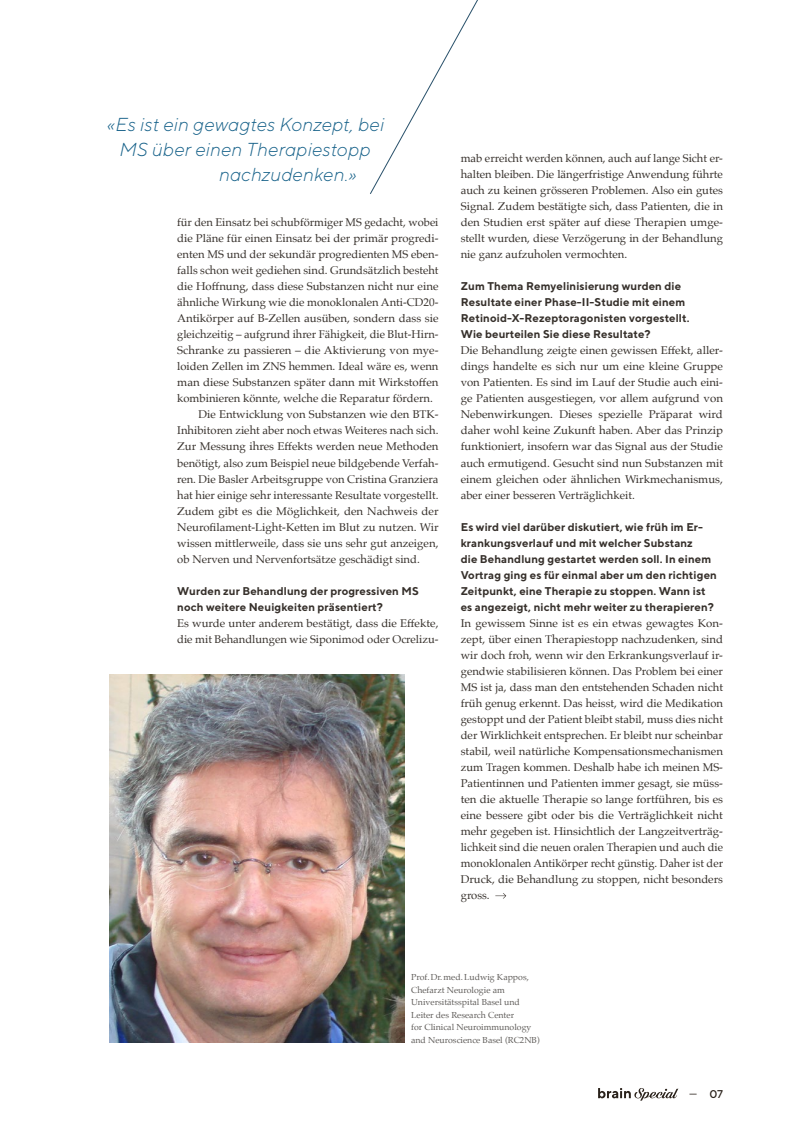
<style>
.page{position:relative;width:801px;height:1134px;background:#fff}
.page>*{position:absolute;margin:0;border:0;box-sizing:border-box;transform-origin:0 0}
.t1{font:italic 300 18.75px "TT Norms";letter-spacing:.01em;color:#166189}
.t2{font:11.25px/16px "Palatino";color:#36302b;text-align:justify}
.t3{font:700 11.25px/16px "TT Norms";letter-spacing:.01em;color:#36302b}
.t4{font:500 11.25px "TT Norms";color:#29211a}
.t5{font:8.75px/12.5px "Palatino";color:#605d5a}
.s1{font-weight:400}
</style>
<div class="page">
<svg style="left:598px;top:1088px;width:80px;height:13px"></svg>
<svg style="left:495px;top:893px;width:11px;height:5px"></svg>
<img style="left:110px;top:674px;width:294px;height:368px">
<svg style="left:370px;top:0;width:108px;height:194px"></svg>
<h1 class="t1" style="left:107px;top:113px;width:279px">«Es ist ein gewagtes Konzept, bei</h1>
<h1 class="t1" style="left:119px;top:138px;width:252px">MS über einen Therapiestopp</h1>
<h1 class="t1" style="left:219px;top:163px;width:139px">nachzudenken.»</h1>
<p class="t2" style="left:177px;top:215px;width:263px">für den Einsatz bei schubförmiger MS gedacht, wobei</p>
<p class="t2" style="left:177px;top:231px;width:263px">die Pläne für einen Einsatz bei der primär progredi-</p>
<p class="t2" style="left:177px;top:247px;width:263px">enten MS und der sekundär progredienten MS eben-</p>
<p class="t2" style="left:177px;top:263px;width:263px">falls schon weit gediehen sind. Grundsätzlich besteht</p>
<p class="t2" style="left:177px;top:279px;width:263px">die Hoffnung, dass diese Substanzen nicht nur eine</p>
<p class="t2" style="left:177px;top:295px;width:263px">ähnliche Wirkung wie die monoklonalen Anti-CD20-</p>
<p class="t2" style="left:177px;top:311px;width:263px">Antikörper auf B-Zellen ausüben, sondern dass sie</p>
<p class="t2" style="left:177px;top:327px;width:263px">gleichzeitig – aufgrund ihrer Fähigkeit, die Blut-Hirn-</p>
<p class="t2" style="left:177px;top:343px;width:263px">Schranke zu passieren – die Aktivierung von mye-</p>
<p class="t2" style="left:177px;top:359px;width:263px">loiden Zellen im ZNS hemmen. Ideal wäre es, wenn</p>
<p class="t2" style="left:177px;top:375px;width:263px">man diese Substanzen später dann mit Wirkstoffen</p>
<p class="t2" style="left:177px;top:391px;width:257px">kombinieren könnte, welche die Reparatur fördern.</p>
<p class="t2" style="left:198px;top:407px;width:242px">Die Entwicklung von Substanzen wie den BTK-</p>
<p class="t2" style="left:177px;top:423px;width:263px">Inhibitoren zieht aber noch etwas Weiteres nach sich.</p>
<p class="t2" style="left:177px;top:439px;width:263px">Zur Messung ihres Effekts werden neue Methoden</p>
<p class="t2" style="left:177px;top:455px;width:263px">benötigt, also zum Beispiel neue bildgebende Verfah-</p>
<p class="t2" style="left:177px;top:471px;width:263px">ren. Die Basler Arbeitsgruppe von Cristina Granziera</p>
<p class="t2" style="left:177px;top:487px;width:263px">hat hier einige sehr interessante Resultate vorgestellt.</p>
<p class="t2" style="left:177px;top:503px;width:263px">Zudem gibt es die Möglichkeit, den Nachweis der</p>
<p class="t2" style="left:177px;top:519px;width:263px">Neurofilament-Light-Ketten im Blut zu nutzen. Wir</p>
<p class="t2" style="left:177px;top:535px;width:263px">wissen mittlerweile, dass sie uns sehr gut anzeigen,</p>
<p class="t2" style="left:177px;top:551px;width:244px">ob Nerven und Nervenfortsätze geschädigt sind.</p>
<p class="t3" style="left:177px;top:582px;width:243px">Wurden zur Behandlung der progressiven MS noch weitere Neuigkeiten präsentiert?</p>
<p class="t2" style="left:177px;top:615px;width:263px">Es wurde unter anderem bestätigt, dass die Effekte, die mit Behandlungen wie Siponimod oder Ocrelizu-</p>
<p class="t2" style="left:461px;top:151px;width:264px">mab erreicht werden können, auch auf lange Sicht er&shy;halten bleiben. Die längerfristige Anwendung führte auch zu keinen grösseren Problemen. Also ein gutes Signal. Zudem bestätigte sich, dass Patienten, die in den Studien erst später auf diese Therapien umge&shy;stellt wurden, diese Verzögerung in der Behandlung nie ganz aufzuholen vermochten.</p>
<p class="t3" style="left:461px;top:278px;width:230px">Zum Thema Remyelinisierung wurden die Resultate einer Phase-II-Studie mit einem Retinoid-X-Rezeptoragonisten vorgestellt.<br>Wie beurteilen Sie diese Resultate?</p>
<p class="t2" style="left:461px;top:343px;width:264px">Die Behandlung zeigte einen gewissen Effekt, aller&shy;dings handelte es sich nur um eine kleine Gruppe von Patienten. Es sind im Lauf der Studie auch eini&shy;ge Patienten ausgestiegen, vor allem aufgrund von Nebenwirkungen. Dieses spezielle Präparat wird daher wohl keine Zukunft haben. Aber das Prinzip funktioniert, insofern war das Signal aus der Studie auch ermutigend. Gesucht sind nun Substanzen mit einem gleichen oder ähnlichen Wirkmechanismus, aber einer besseren Verträglichkeit.</p>
<p class="t3" style="left:461px;top:518px;width:258px">Es wird viel darüber diskutiert, wie früh im Er&shy;krankungsverlauf und mit welcher Substanz<br>die Behandlung gestartet werden soll. In einem Vortrag ging es für einmal aber um den richtigen Zeitpunkt, eine Therapie zu stoppen. Wann ist es angezeigt, nicht mehr weiter zu therapieren?</p>
<p class="t2" style="left:461px;top:615px;width:264px">In gewissem Sinne ist es ein etwas gewagtes Kon&shy;zept, über einen Therapiestopp nachzudenken, sind wir doch froh, wenn wir den Erkrankungsverlauf ir&shy;gendwie stabilisieren können. Das Problem bei einer MS ist ja, dass man den entstehenden Schaden nicht früh genug erkennt. Das heisst, wird die Medikation gestoppt und der Patient bleibt stabil, muss dies nicht der Wirklichkeit entsprechen. Er bleibt nur scheinbar stabil, weil natürliche Kompensationsmechanismen zum Tragen kommen. Deshalb habe ich meinen MS-Patientinnen und Patienten immer gesagt, sie müss&shy;ten die aktuelle Therapie so lange fortführen, bis es eine bessere gibt oder bis die Verträglichkeit nicht mehr gegeben ist. Hinsichtlich der Langzeitverträg&shy;lichkeit sind die neuen oralen Therapien und auch die monoklonalen Antikörper recht günstig. Daher ist der Druck, die Behandlung zu stoppen, nicht besonders gross.</p>
<p class="t5" style="left:411px;top:971px;width:130px">Prof.Dr.med.Ludwig Kappos,<br>Chefarzt Neurologie am<br>Universitätsspital Basel und<br>Leiter des Research Center<br>for -Clinical Neuroimmunology and Neuroscience Basel (RC2NB)</p>
<p class="t4" style="left:689px;top:1087px;width:35px"><span class="s1">—</span> 07</p>
</div>
